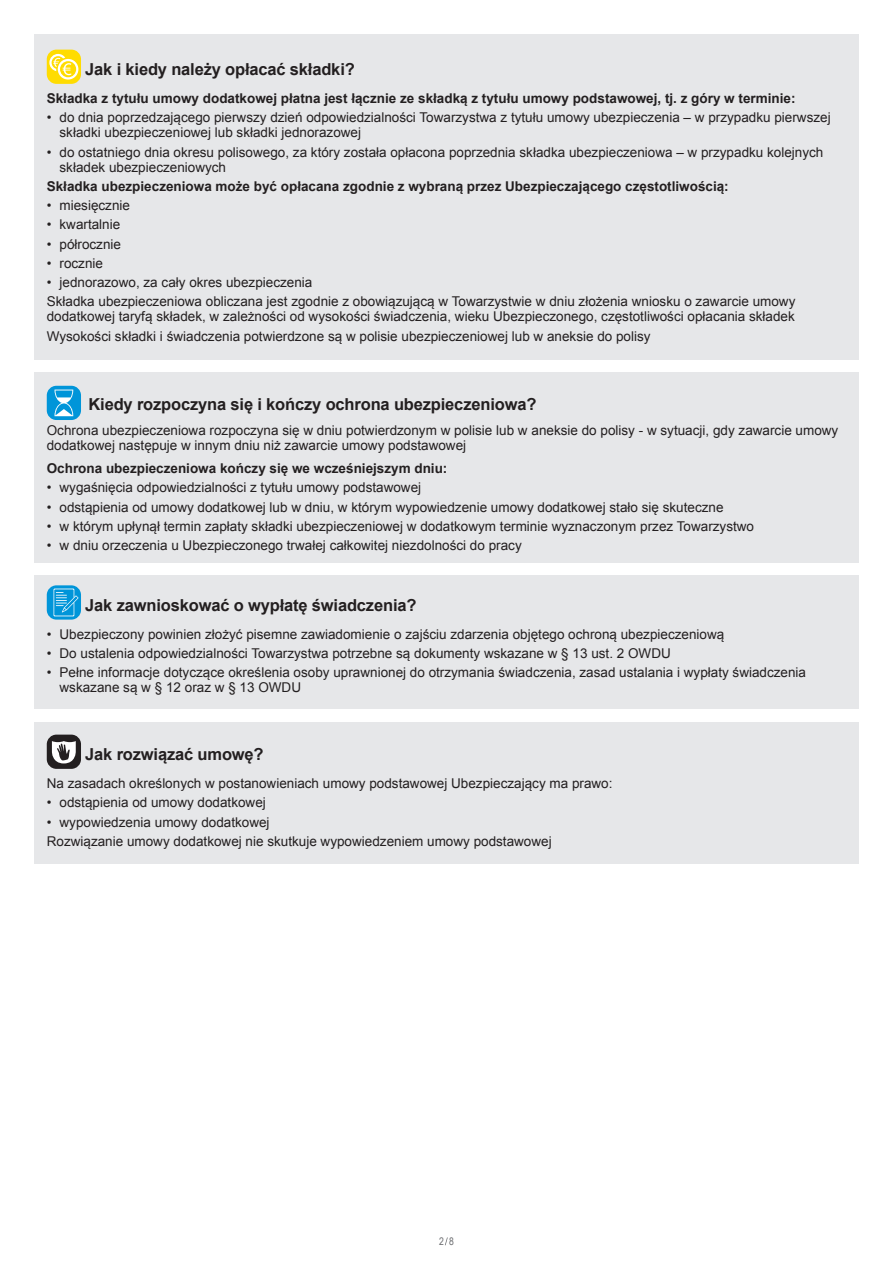
<style>
.page{position:relative;width:893px;height:1263px;background:#fff}
.page>*{position:absolute;margin:0;border:0;box-sizing:border-box;transform-origin:0 0}
.t1{font:700 16.5px "Arial";letter-spacing:-.01em;color:#231f20}
.t2{font:13.5px/15px "Arial";color:#231f20}
.t3{font:700 13.5px "Arial";color:#231f20}
.t4{font:10.5px "Arial Narrow";color:#6c6d70}
</style>
<div class="page">
<svg style="left:445px;top:1237px;width:3px;height:8px"></svg>
<div style="left:34px;top:372px;width:825px;height:191px;background:#e6e7e9"></div>
<div style="left:47px;top:386px;width:34px;height:34px;background:#0095d9;border-radius:10px"></div>
<svg style="left:55px;top:390px;width:18px;height:26px"></svg>
<div style="left:34px;top:722px;width:825px;height:142px;background:#e6e7e9"></div>
<div style="left:47px;top:735px;width:34px;height:34px;background:#231f20;border-radius:10px"></div>
<svg style="left:52px;top:741px;width:24px;height:22px"></svg>
<div style="left:34px;top:576px;width:825px;height:133px;background:#e6e7e9"></div>
<svg style="left:47px;top:585px;width:34px;height:35px"></svg>
<svg style="left:54px;top:589px;width:24px;height:27px"></svg>
<div style="left:34px;top:34px;width:825px;height:326px;background:#e6e7e9"></div>
<div style="left:47px;top:50px;width:34px;height:34px;background:#ffdc01;border-radius:10px"></div>
<svg style="left:49px;top:54px;width:29px;height:26px"></svg>
<p class="t1" style="left:85px;top:58px;width:271px">Jak i kiedy należy opłacać składki?</p>
<p class="t3" style="left:47px;top:89px;width:750px">Składka z tytułu umowy dodatkowej płatna jest łącznie ze składką z tytułu umowy podstawowej, tj. z góry w terminie:</p>
<p class="t2" style="left:60px;top:110px;width:773px;text-indent:-13px">• do dnia poprzedzającego pierwszy dzień odpowiedzialności Towarzystwa z tytułu umowy ubezpieczenia – w przypadku pierwszej składki ubezpieczeniowej lub składki jednorazowej</p>
<p class="t2" style="left:60px;top:145px;width:765px;text-indent:-13px">• do ostatniego dnia okresu polisowego, za który została opłacona poprzednia składka ubezpieczeniowa – w przypadku kolejnych składek ubezpieczeniowych</p>
<p class="t3" style="left:47px;top:177px;width:683px">Składka ubezpieczeniowa może być opłacana zgodnie z wybraną przez Ubezpieczającego częstotliwością:</p>
<p class="t2" style="left:47px;top:198px;width:85px">• miesięcznie</p>
<p class="t2" style="left:47px;top:217px;width:75px">• kwartalnie</p>
<p class="t2" style="left:47px;top:237px;width:76px">• półrocznie</p>
<p class="t2" style="left:47px;top:256px;width:58px">• rocznie</p>
<p class="t2" style="left:47px;top:273px;width:750px;line-height:19.2px">• jednorazowo, za cały okres ubezpieczenia<br>Składka ubezpieczeniowa obliczana jest zgodnie z obowiązującą w Towarzystwie w dniu złożenia wniosku o zawarcie umowy</p>
<p class="t2" style="left:47px;top:307px;width:750px;line-height:19.2px">dodatkowej taryfą składek, w zależności od wysokości świadczenia, wieku Ubezpieczonego, częstotliwości opłacania składek<br>Wysokości składki i świadczenia potwierdzone są w polisie ubezpieczeniowej lub w aneksie do polisy</p>
<p class="t1" style="left:89px;top:393px;width:449px">Kiedy rozpoczyna się i kończy ochrona ubezpieczeniowa?</p>
<p class="t2" style="left:47px;top:422px;width:793px">Ochrona ubezpieczeniowa rozpoczyna się w dniu potwierdzonym w polisie lub w aneksie do polisy - w sytuacji, gdy zawarcie umowy dodatkowej następuje w innym dniu niż zawarcie umowy podstawowej</p>
<p class="t3" style="left:47px;top:459px;width:402px">Ochrona ubezpieczeniowa kończy się we wcześniejszym dniu:</p>
<p class="t2" style="left:47px;top:480px;width:376px">• wygaśnięcia odpowiedzialności z tytułu umowy podstawowej</p>
<p class="t2" style="left:47px;top:499px;width:678px">• odstąpienia od umowy dodatkowej lub w dniu, w którym wypowiedzenie umowy dodatkowej stało się skuteczne</p>
<p class="t2" style="left:47px;top:519px;width:709px">• w którym upłynął termin zapłaty składki ubezpieczeniowej w dodatkowym terminie wyznaczonym przez Towarzystwo</p>
<p class="t2" style="left:47px;top:538px;width:476px">• w dniu orzeczenia u Ubezpieczonego trwałej całkowitej niezdolności do pracy</p>
<p class="t1" style="left:85px;top:594px;width:333px">Jak zawnioskować o wypłatę świadczenia?</p>
<p class="t2" style="left:47px;top:627px;width:679px">• Ubezpieczony powinien złożyć pisemne zawiadomienie o zajściu zdarzenia objętego ochroną ubezpieczeniową</p>
<p class="t2" style="left:47px;top:646px;width:626px">• Do ustalenia odpowiedzialności Towarzystwa potrzebne są dokumenty wskazane w § 13 ust. 2 OWDU</p>
<p class="t2" style="left:60px;top:665px;width:748px;text-indent:-13px">• Pełne informacje dotyczące określenia osoby uprawnionej do otrzymania świadczenia, zasad ustalania i wypłaty świadczenia wskazane są w § 12 oraz w § 13 OWDU</p>
<p class="t1" style="left:85px;top:743px;width:180px">Jak rozwiązać umowę?</p>
<p class="t2" style="left:47px;top:776px;width:567px">Na zasadach określonych w postanowieniach umowy podstawowej Ubezpieczający ma prawo:</p>
<p class="t2" style="left:47px;top:795px;width:221px">• odstąpienia od umowy dodatkowej</p>
<p class="t2" style="left:47px;top:812px;width:506px;line-height:19.2px">• wypowiedzenia umowy dodatkowej<br>Rozwiązanie umowy dodatkowej nie skutkuje wypowiedzeniem umowy podstawowej</p>
<p class="t4" style="left:439px;top:1234px;width:16px">2 8</p>
</div>
